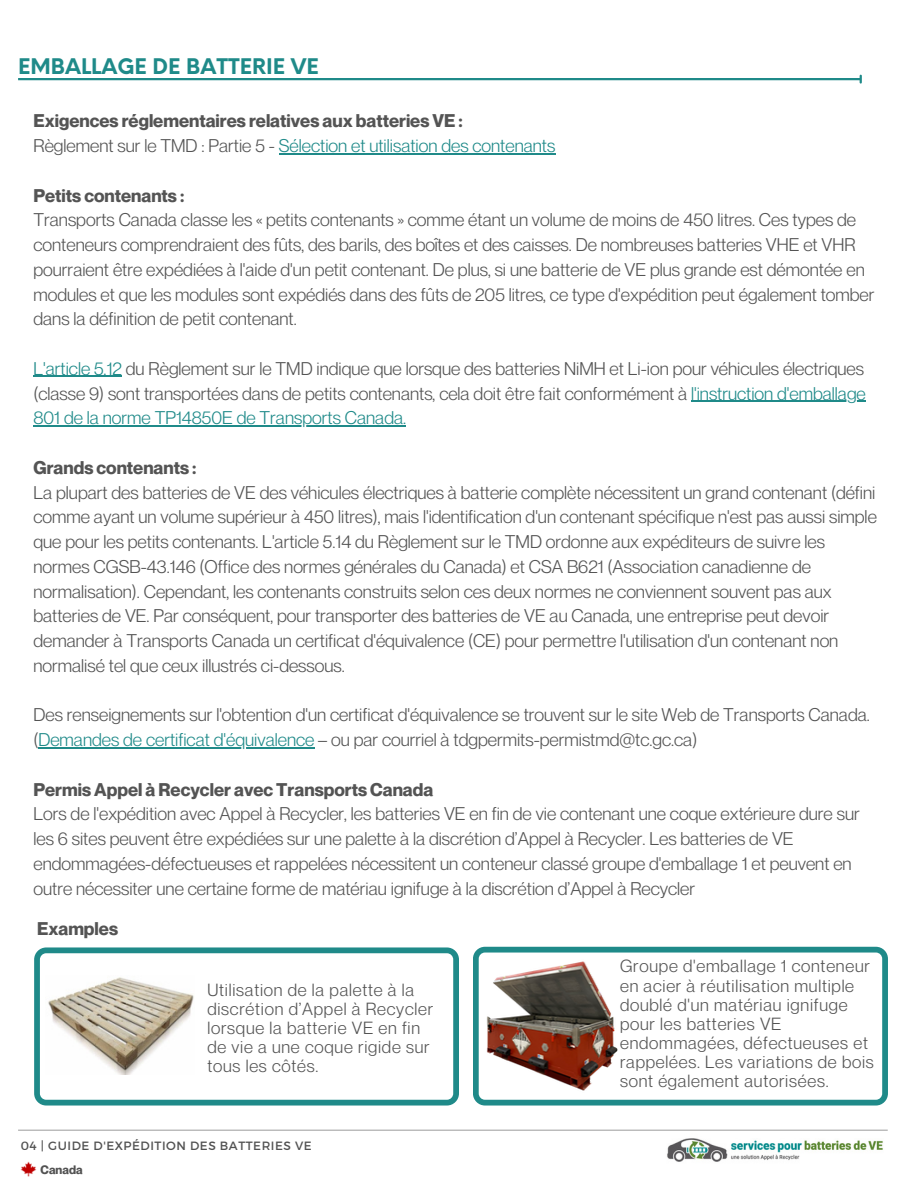
<style>
.page{position:relative;width:918px;height:1188px;background:#fff}
.page>*{position:absolute;margin:0;border:0;box-sizing:border-box;transform-origin:0 0}
.t1{font:700 21px "Neue Einstellung";color:#1f8a89}
.t2{font:18px/24.8px "Neue Montreal";color:#545454}
.t3{font:700 18px "Neue Montreal";color:#545454}
.t4{font:18px "Neue Montreal";color:#1f8a89}
.t5{font:17.25px/19.2px "Neue Montreal";letter-spacing:.045em;color:#545454}
.t6{font:12px "Montserrat";letter-spacing:.045em;color:#525252}
.t7{font:700 12px "Neue Montreal";color:#525252}
.s1{color:#545454}
.s2{color:#1f8a89}
</style>
<div class="page">
<hr style="left:18px;top:78px;width:842px;height:2px;background:#1f8a89">
<svg style="left:860px;top:76px;width:2px;height:7px"></svg>
<hr style="left:279px;top:153px;width:276px;height:1px;background:#1f8a89">
<hr style="left:33px;top:376px;width:89px;height:1px;background:#1f8a89">
<hr style="left:694px;top:401px;width:172px;height:1px;background:#1f8a89">
<hr style="left:33px;top:425px;width:373px;height:2px;background:#1f8a89">
<hr style="left:38px;top:747px;width:276px;height:1px;background:#1f8a89">
<hr style="left:18px;top:1130px;width:870px;height:1px;background:#a6a6a6">
<svg style="left:34px;top:947px;width:425px;height:159px"></svg>
<img style="left:46px;top:975px;width:148px;height:99px">
<svg style="left:473px;top:947px;width:415px;height:159px"></svg>
<img style="left:485px;top:956px;width:132px;height:138px">
<img style="left:21px;top:1161px;width:16px;height:16px">
<img style="left:667px;top:1138px;width:216px;height:24px">
<p class="t1" style="left:18px;top:48px;width:302px">EMBALLAGE DE BATTERIE VE</p>
<p class="t3" style="left:33px;top:110px;width:431px">Exigences réglementaires relatives aux batteries VE :</p>
<p class="t4" style="left:33px;top:135px;width:523px"><span class="s1">Règlement sur le TMD : Partie 5 -</span> Sélection et utilisation des contenants</p>
<p class="t3" style="left:33px;top:184px;width:152px">Petits contenants :</p>
<p class="t2" style="left:33px;top:207px;width:843px">Transports Canada classe les « petits contenants » comme étant un volume de moins de 450 litres. Ces types de conteneurs comprendraient des fûts, des barils, des boîtes et des caisses. De nombreuses batteries VHE et VHR pourraient être expédiées à l'aide d'un petit contenant. De plus, si une batterie de VE plus grande est démontée en modules et que les modules sont expédiés dans des fûts de 205 litres, ce type d'expédition peut également tomber dans la définition de petit contenant.</p>
<p class="t2" style="left:33px;top:356px;width:834px;text-align:justify"><span class="s2">L'article 5.12</span> du Règlement sur le TMD indique que lorsque des batteries NiMH et Li-ion pour véhicules électriques (classe 9) sont transportées dans de petits contenants, cela doit être fait conformément à <span class="s2">l'instruction d'emballage 801 de la norme TP14850E de Transports Canada.</span></p>
<p class="t3" style="left:33px;top:456px;width:165px">Grands contenants :</p>
<p class="t2" style="left:33px;top:479px;width:845px">La plupart des batteries de VE des véhicules électriques à batterie complète nécessitent un grand contenant (défini comme ayant un volume supérieur à 450 litres), mais l'identification d'un contenant spécifique n'est pas aussi simple que pour les petits contenants. L'article 5.14 du Règlement sur le TMD ordonne aux expéditeurs de suivre les normes CGSB-43.146 (Office des normes générales du Canada) et CSA B621 (Association canadienne de normalisation). Cependant, les contenants construits selon ces deux normes ne conviennent souvent pas aux batteries de VE. Par conséquent, pour transporter des batteries de VE au Canada, une entreprise peut devoir demander à Transports Canada un certificat d'équivalence (CE) pour permettre l'utilisation d'un contenant non normalisé tel que ceux illustrés ci-dessous.</p>
<p class="t2" style="left:33px;top:702px;width:838px">Des renseignements sur l'obtention d'un certificat d'équivalence se trouvent sur le site Web de Transports Canada. (<span class="s2">Demandes de certificat d'équivalence</span> – ou par courriel à tdgpermits-permistmd@tc.gc.ca)</p>
<p class="t3" style="left:33px;top:778px;width:401px">Permis Appel à Recycler avec Transports Canada</p>
<p class="t2" style="left:33px;top:801px;width:828px">Lors de l'expédition avec Appel à Recycler, les batteries VE en fin de vie contenant une coque extérieure dure sur les 6 sites peuvent être expédiées sur une palette à la discrétion d’Appel à Recycler. Les batteries de VE endommagées-défectueuses et rappelées nécessitent un conteneur classé groupe d'emballage 1 et peuvent en outre nécessiter une certaine forme de matériau ignifuge à la discrétion d’Appel à Recycler</p>
<p class="t3" style="left:37px;top:917px;width:83px">Examples</p>
<p class="t5" style="left:207px;top:980px;width:227px">Utilisation de la palette à la discrétion d’Appel à Recycler lorsque la batterie VE en fin de vie a une coque rigide sur tous les côtés.</p>
<p class="t6" style="left:21px;top:1138px;width:292px">04 | GUIDE D'EXPÉDITION DES BATTERIES VE</p>
<p class="t7" style="left:41px;top:1163px;width:44px">Canada</p>
<p class="t5" style="left:620px;top:956px;width:255px">Groupe d'emballage 1 conteneur en acier à réutilisation multiple doublé d'un matériau ignifuge pour les batteries VE endommagées, défectueuses et rappelées. Les variations de bois sont également autorisées.</p>
</div>
